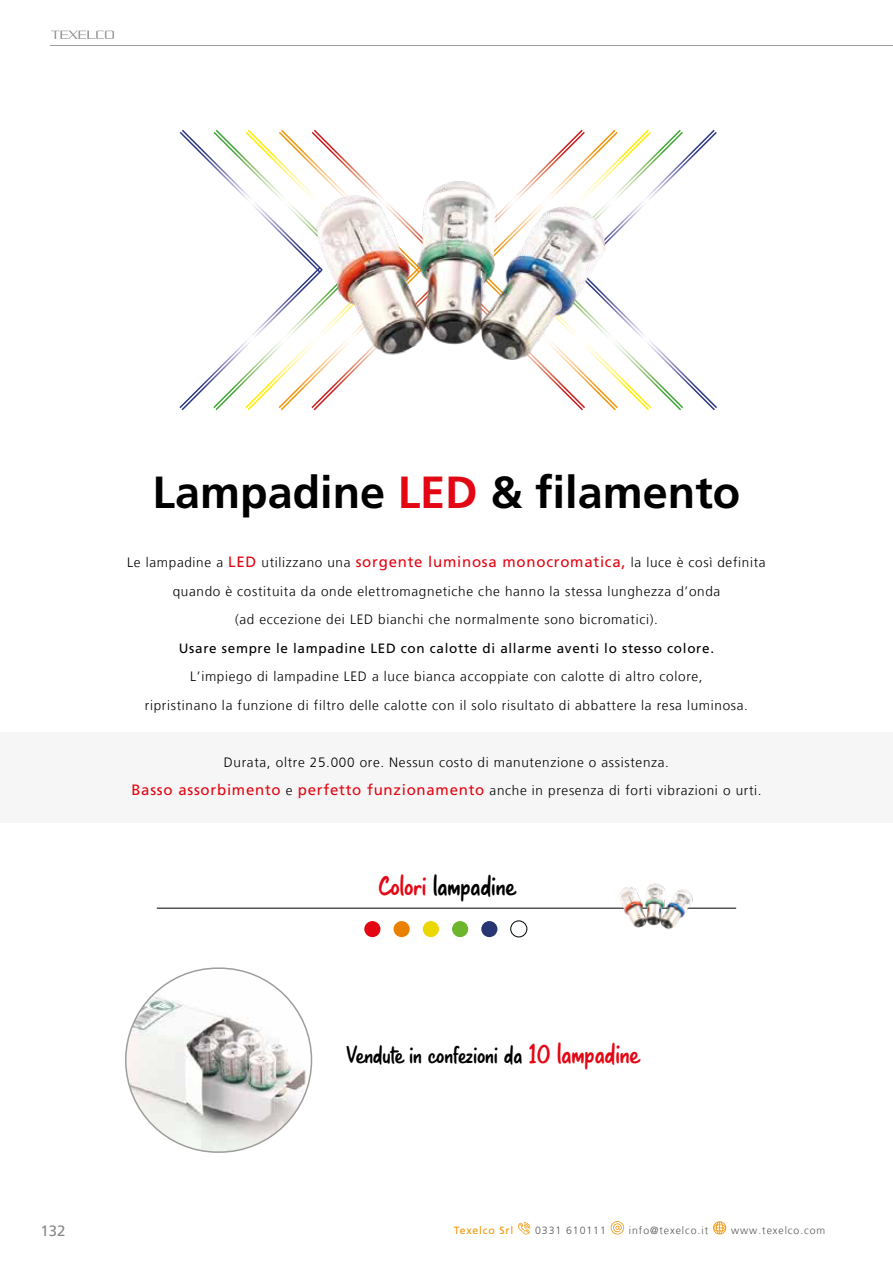
<style>
.page{position:relative;width:893px;height:1263px;background:#fff}
.page>*{position:absolute;margin:0;border:0;box-sizing:border-box;transform-origin:0 0}
.t1{font:700 45px "Frutiger LT Std";color:#000}
.t2{font:25.5px "Bray Notes";letter-spacing:.02em;color:#000}
.t3{font:22.5px "Bray Notes";letter-spacing:.02em;color:#000}
.t4{font:15px "Frutiger LT Std";color:#87878a}
.t5{font:300 13.5px/28.5px "Frutiger LT";letter-spacing:.05em;color:#000;text-align:center}
.t6{font:13.5px "Frutiger LT";letter-spacing:.05em;color:#000}
.t7{font:300 10.5px "Frutiger LT";letter-spacing:.09em;color:#575756}
.t8{font:10.5px "Frutiger LT Std";letter-spacing:.08em;color:#f29400}
.s1{color:#e30613}
.s2{font-family:"Frutiger LT Std";font-weight:400;font-size:15px;color:#e30613}
.s3{color:#e30715}
.s4{font-size:25.5px;color:#e30715}
</style>
<div class="page">
<svg style="left:179px;top:129px;width:538px;height:282px"></svg>
<div style="left:0;top:732px;width:893px;height:91px;background:#f6f6f6"></div>
<div style="left:364px;top:921px;width:16px;height:16px;background:#e30613;border-radius:50%"></div>
<div style="left:394px;top:921px;width:16px;height:16px;background:#ea8002;border-radius:50%"></div>
<div style="left:423px;top:921px;width:16px;height:16px;background:#ead800;border-radius:50%"></div>
<div style="left:452px;top:921px;width:16px;height:16px;background:#6cb52d;border-radius:50%"></div>
<div style="left:481px;top:921px;width:16px;height:16px;background:#273573;border-radius:50%"></div>
<div style="left:510px;top:921px;width:17px;height:16px;border:1px solid #000;border-radius:50%"></div>
<hr style="left:157px;top:908px;width:579px;height:1px;background:#000">
<img style="left:126px;top:968px;width:185px;height:184px;border-radius:92px">
<img style="left:607px;top:883px;width:90px;height:47px">
<img style="left:294px;top:168px;width:321px;height:203px">
<svg style="left:51px;top:31px;width:63px;height:8px"></svg>
<hr style="left:50px;top:45px;width:843px;height:1px;background:#9d9d9c">
<svg style="left:518px;top:1222px;width:12px;height:13px"></svg>
<svg style="left:611px;top:1221px;width:13px;height:13px"></svg>
<svg style="left:713px;top:1221px;width:13px;height:13px"></svg>
<h1 class="t1" style="left:153px;top:466px;width:589px">Lampadine <span class="s1">LED</span> &amp; filamento</h1>
<p class="t5" style="left:127px;top:548px;width:640px">Le lampadine a <span class="s2">LED</span> utilizzano una <span class="s2">sorgente luminosa monocromatica,</span> la luce è così definita quando è costituita da onde elettromagnetiche che hanno la stessa lunghezza d’onda<br>(ad eccezione dei LED bianchi che normalmente sono bicromatici).</p>
<p class="t6" style="left:179px;top:640px;width:537px">Usare sempre le lampadine LED con calotte di allarme aventi lo stesso colore.</p>
<p class="t5" style="left:145px;top:662px;width:605px">L’impiego di lampadine LED a luce bianca accoppiate con calotte di altro colore,<br>ripristinano la funzione di filtro delle calotte con il solo risultato di abbattere la resa luminosa.</p>
<p class="t5" style="left:131px;top:748px;width:632px">Durata, oltre 25.000 ore. Nessun costo di manutenzione o assistenza.<br><span class="s2">Basso assorbimento</span> e <span class="s2">perfetto funzionamento</span> anche in presenza di forti vibrazioni o urti.</p>
<h2 class="t2" style="left:378px;top:870px;width:138px"><span class="s3">Colori</span> lampadine</h2>
<h3 class="t3" style="left:347px;top:1042px;width:294px">Vendute in confezioni da <span class="s4">10 lampadine</span></h3>
<p class="t4" style="left:40px;top:1222px;width:27px">132</p>
<p class="t8" style="left:454px;top:1224px;width:61px">Texelco Srl</p>
<p class="t7" style="left:535px;top:1225px;width:72px">0331 610111</p>
<p class="t7" style="left:629px;top:1225px;width:81px">info@texelco.it</p>
<p class="t7" style="left:731px;top:1225px;width:96px">www.texelco.com</p>
</div>
